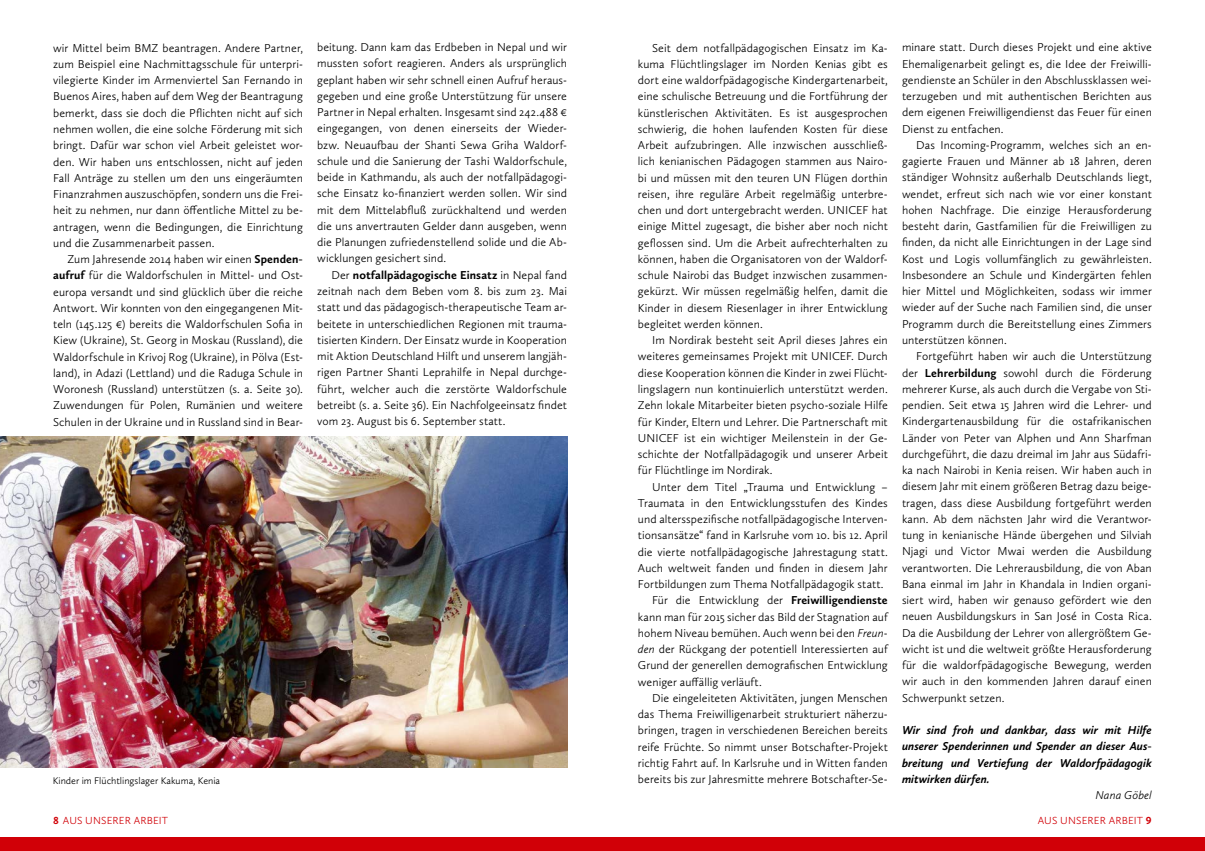
<style>
.page{position:relative;width:1205px;height:851px;background:#fff}
.page>*{position:absolute;margin:0;border:0;box-sizing:border-box;transform-origin:0 0}
.t1{font:300 11.88px/16.2px "Calluna Sans";letter-spacing:.005em;color:#000;text-align:justify}
.t2{font:italic 700 11.88px/16.2px "Calluna Sans";letter-spacing:.01em;color:#000;text-align:justify}
.t3{font:italic 300 11.88px "Calluna Sans";letter-spacing:.005em;color:#000}
.t4{font:300 10.62px "Calluna Sans";letter-spacing:.015em;color:#d10007}
.t5{font:300 10px "Calluna Sans";color:#000}
.s1{font-weight:700}
.s2{font-style:italic}
</style>
<div class="page">
<div style="left:0;top:836px;width:602px;height:14px;background:#d10007"></div>
<div style="left:602px;top:836px;width:603px;height:14px;background:#d10007"></div>
<img style="left:0;top:436px;width:567px;height:331px">
<p class="t1" style="left:53px;top:39px;width:251px">wir Mittel beim BMZ beantragen. Andere Partner, zum Beispiel eine Nachmittagsschule für unterpri&shy;vilegierte Kinder im Armenviertel San Fernando in Buenos Aires, haben auf dem Weg der Beantragung bemerkt, dass sie doch die Pfl ichten nicht auf sich nehmen wollen, die eine solche Förderung mit sich bringt. Dafür war schon viel Arbeit geleistet wor&shy;den. Wir haben uns entschlossen, nicht auf jeden Fall Anträge zu stellen um den uns eingeräumten Finanzrahmen auszuschöpfen, sondern uns die Frei&shy;heit zu nehmen, nur dann öffentliche Mittel zu be&shy;antragen, wenn die Bedingungen, die Einrichtung und die Zusammenarbeit passen.</p>
<p class="t1" style="left:53px;top:251px;width:251px;text-indent:14px">Zum Jahresende 2014 haben wir einen <span class="s1">Spenden&shy;aufruf</span> für die Waldorfschulen in Mittel- und Ost&shy;europa versandt und sind glücklich über die reiche Antwort. Wir konnten von den eingegangenen Mit&shy;teln (145.125 €) bereits die Waldorfschulen Sofia in Kiew (Ukraine), St. Georg in Moskau (Russland), die Waldorfschule in Krivoj Rog (Ukraine), in Pölva (Est&shy;land), in Adazi (Lettland) und die Raduga Schule in Woronesh (Russland) unterstützen (s. a. Seite 30).<br>Zuwendungen für Polen, Rumänien und weitere Schulen in der Ukraine und in Russland sind in Bear-</p>
<p class="t1" style="left:317px;top:39px;width:251px">beitung. Dann kam das Erdbeben in Nepal und wir mussten sofort reagieren. Anders als ursprünglich geplant haben wir sehr schnell einen Aufruf heraus&shy;gegeben und eine große Unterstützung für unsere Partner in Nepal erhalten. Insgesamt sind 242.488 € eingegangen, von denen einerseits der Wieder&shy;bzw. Neuaufbau der Shanti Sewa Griha Waldorf&shy;schule und die Sanierung der Tashi Waldorfschule, beide in Kathmandu, als auch der notfallpädagogi&shy;sche Einsatz ko-finanziert werden sollen. Wir sind mit dem Mittelabfl uß zurückhaltend und werden die uns anvertrauten Gelder dann ausgeben, wenn die Planungen zufriedenstellend solide und die Ab&shy;wicklungen gesichert sind.</p>
<p class="t1" style="left:317px;top:266px;width:251px;text-indent:14px">Der <span class="s1">notfallpädagogische Einsatz</span> in Nepal fand zeitnah nach dem Beben vom 8. bis zum 23. Mai statt und das pädagogisch-therapeutische Team ar&shy;beitete in unterschiedlichen Regionen mit trauma&shy;tisierten Kindern. Der Einsatz wurde in Kooperation mit Aktion Deutschland Hilft und unserem langjäh&shy;rigen Partner Shanti Leprahilfe in Nepal durchge&shy;führt, welcher auch die zerstörte Waldorfschule betreibt (s. a. Seite 36). Ein Nachfolgeeinsatz findet vom 23. August bis 6. September statt.</p>
<p class="t5" style="left:53px;top:774px;width:169px">Kinder im Flüchtlingslager Kakuma, Kenia</p>
<p class="t1" style="left:638px;top:39px;width:251px;text-indent:14px">Seit dem notfallpädagogischen Einsatz im Ka&shy;kuma Flüchtlingslager im Norden Kenias gibt es dort eine waldorfpädagogische Kindergartenarbeit, eine schulische Betreuung und die Fortführung der künstlerischen Aktivitäten. Es ist ausgesprochen schwierig, die hohen laufenden Kosten für diese Arbeit aufzubringen. Alle inzwischen ausschließ&shy;lich kenianischen Pädagogen stammen aus Nairo&shy;bi und müssen mit den teuren UN Flügen dorthin reisen, ihre reguläre Arbeit regelmäßig unterbre&shy;chen und dort untergebracht werden. UNICEF hat einige Mittel zugesagt, die bisher aber noch nicht geflossen sind. Um die Arbeit aufrechterhalten zu können, haben die Organisatoren von der Waldorf&shy;schule Nairobi das Budget inzwischen zusammen&shy;gekürzt. Wir müssen regelmäßig helfen, damit die Kinder in diesem Riesenlager in ihrer Entwicklung begleitet werden können.</p>
<p class="t1" style="left:638px;top:332px;width:251px;text-indent:14px">Im Nordirak besteht seit April dieses Jahres ein weiteres gemeinsames Projekt mit UNICEF. Durch diese Kooperation können die Kinder in zwei Flücht&shy;lingslagern nun kontinuierlich unterstützt werden.<br>Zehn lokale Mitarbeiter bieten psycho-soziale Hilfe für Kinder, Eltern und Lehrer. Die Partnerschaft mit UNICEF ist ein wichtiger Meilenstein in der Ge&shy;schichte der Notfallpädagogik und unserer Arbeit für Flüchtlinge im Nordirak.</p>
<p class="t1" style="left:652px;top:478px;width:237px">Unter dem Titel „Trauma und Entwicklung –</p>
<p class="t1" style="left:638px;top:494px;width:251px">Traumata in den Entwicklungsstufen des Kindes</p>
<p class="t1" style="left:638px;top:510px;width:251px">und altersspezifische notfallpädagogische Interven-</p>
<p class="t1" style="left:638px;top:527px;width:251px">tionsansätze“ fand in Karlsruhe vom 10. bis 12. April</p>
<p class="t1" style="left:638px;top:543px;width:251px">die vierte notfallpädagogische Jahrestagung statt.</p>
<p class="t1" style="left:638px;top:559px;width:251px">Auch weltweit fanden und finden in diesem Jahr</p>
<p class="t1" style="left:638px;top:575px;width:247px">Fortbildungen zum Thema Notfallpädagogik statt.</p>
<p class="t1" style="left:652px;top:592px;width:237px">Für die Entwicklung der <span class="s1">Freiwilligendienste</span></p>
<p class="t1" style="left:638px;top:608px;width:251px">kann man für 2015 sicher das Bild der Stagnation auf</p>
<p class="t1" style="left:638px;top:624px;width:251px">hohem Niveau bemühen. Auch wenn bei den <span class="s2">Freun-</span></p>
<p class="t1" style="left:638px;top:640px;width:251px"><span class="s2">den</span> der Rückgang der potentiell Interessierten auf</p>
<p class="t1" style="left:638px;top:657px;width:251px">Grund der generellen demografischen Entwicklung</p>
<p class="t1" style="left:638px;top:673px;width:125px">weniger auffällig verläuft.</p>
<p class="t1" style="left:652px;top:689px;width:237px">Die eingeleiteten Aktivitäten, jungen Menschen</p>
<p class="t1" style="left:638px;top:705px;width:251px">das Thema Freiwilligenarbeit strukturiert näherzu-</p>
<p class="t1" style="left:638px;top:722px;width:251px">bringen, tragen in verschiedenen Bereichen bereits</p>
<p class="t1" style="left:638px;top:738px;width:251px">reife Früchte. So nimmt unser Botschafter-Projekt</p>
<p class="t1" style="left:638px;top:754px;width:251px">richtig Fahrt auf. In Karlsruhe und in Witten fanden</p>
<p class="t1" style="left:638px;top:770px;width:251px">bereits bis zur Jahresmitte mehrere Botschafter-Se-</p>
<p class="t1" style="left:902px;top:39px;width:251px">minare statt. Durch dieses Projekt und eine aktive Ehemaligenarbeit gelingt es, die Idee der Freiwilli&shy;gendienste an Schüler in den Abschlussklassen wei&shy;terzugeben und mit authentischen Berichten aus dem eigenen Freiwilligendienst das Feuer für einen Dienst zu entfachen.</p>
<p class="t1" style="left:902px;top:137px;width:251px;text-indent:14px">Das Incoming-Programm, welches sich an en&shy;gagierte Frauen und Männer ab 18 Jahren, deren ständiger Wohnsitz außerhalb Deutschlands liegt, wendet, erfreut sich nach wie vor einer konstant hohen Nachfrage. Die einzige Herausforderung besteht darin, Gastfamilien für die Freiwilligen zu finden, da nicht alle Einrichtungen in der Lage sind Kost und Logis vollumfänglich zu gewährleisten.<br>Insbesondere an Schule und Kindergärten fehlen hier Mittel und Möglichkeiten, sodass wir immer wieder auf der Suche nach Familien sind, die unser Programm durch die Bereitstellung eines Zimmers unterstützen können.</p>
<p class="t1" style="left:902px;top:348px;width:251px;text-indent:14px">Fortgeführt haben wir auch die Unterstützung der <span class="s1">Lehrerbildung</span> sowohl durch die Förderung mehrerer Kurse, als auch durch die Vergabe von Sti&shy;pendien. Seit etwa 15 Jahren wird die Lehrer- und Kindergartenausbildung für die ostafrikanischen Länder von Peter van Alphen und Ann Sharfman durchgeführt, die dazu dreimal im Jahr aus Südafri&shy;ka nach Nairobi in Kenia reisen. Wir haben auch in diesem Jahr mit einem größeren Betrag dazu beige&shy;tragen, dass diese Ausbildung fortgeführt werden kann. Ab dem nächsten Jahr wird die Verantwor&shy;tung in kenianische Hände übergehen und Silviah Njagi und Victor Mwai werden die Ausbildung verantworten. Die Lehrerausbildung, die von Aban Bana einmal im Jahr in Khandala in Indien organi&shy;siert wird, haben wir genauso gefördert wie den neuen Ausbildungskurs in San José in Costa Rica.<br>Da die Ausbildung der Lehrer von allergrößtem Ge&shy;wicht ist und die weltweit größte Herausforderung für die waldorfpädagogische Bewegung, werden wir auch in den kommenden Jahren darauf einen Schwerpunkt setzen.</p>
<p class="t2" style="left:902px;top:721px;width:251px">Wir sind froh und dankbar, dass wir mit Hilfe unserer Spenderinnen und Spender an dieser Aus&shy;breitung und Vertiefung der Waldorfpädagogik mitwirken dürfen.</p>
<p class="t3" style="left:1095px;top:788px;width:58px">Nana Göbel</p>
<p class="t4" style="left:53px;top:813px;width:116px"><span class="s1">8</span> AUS UNSERER ARBEIT</p>
<p class="t4" style="left:1038px;top:813px;width:115px">AUS UNSERER ARBEIT <span class="s1">9</span></p>
</div>
